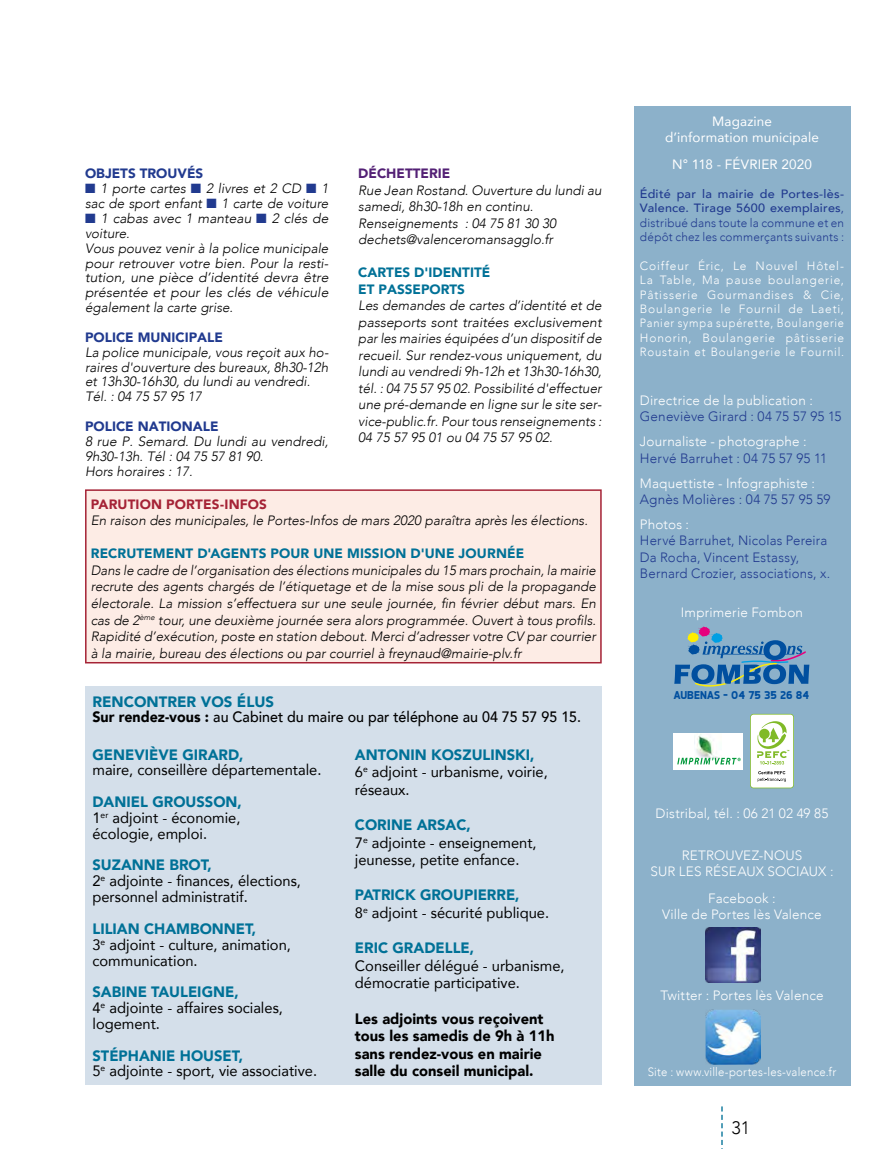
<style>
.page{position:relative;width:893px;height:1149px;background:#fff}
.page>*{position:absolute;margin:0;border:0;box-sizing:border-box;transform-origin:0 0}
.t1{font:300 18px "Avenir";color:#000}
.t2{font:15px/15.9px "Avenir";color:#000}
.t3{font:900 15px/17.5px "Avenir";color:#000}
.t4{font:500 15px/15px "Avenir";color:#000;scale:.95 1}
.t5{font:900 15px "Avenir";color:#007197}
.t6{font:italic 300 13.5px/16.5px "Avenir";color:#000}
.t7{font:300 13.5px/16.2px "Avenir";letter-spacing:.015em;color:#fff;text-align:center}
.t8{font:300 13.5px/16.2px "Avenir";letter-spacing:.015em;color:#213a8f}
.t9{font:900 13.5px/16.5px "Avenir";letter-spacing:.005em;color:#007197}
.t10{font:13.5px/16.2px "Avenir";letter-spacing:.01em;color:#fff;text-align:center}
.t11{font:900 13.5px "Avenir";color:#213a8f}
.t12{font:900 13.5px "Avenir";letter-spacing:.01em;color:#a52336}
.t13{font:900 13.5px "Avenir";color:#532075}
.t14{font:300 12px/14.4px "Avenir";letter-spacing:.065em;color:#fff;text-align:justify}
.t15{font:300 12px/14.4px "Avenir";letter-spacing:.02em;color:#213a8f;text-align:justify;scale:1.05 1}
.t16{font:300 12px "Avenir";letter-spacing:.02em;color:#fff;scale:.95 1}
.t17{font:700 11.55px "Dyno";color:#004f9f}
.s1{color:#213a8f}
.s2{font-weight:900;color:#007197}
.s3{font-weight:900}
.s4{font-weight:500}
</style>
<div class="page">
<div style="left:634px;top:106px;width:216px;height:978px;background:#8cb1ca"></div>
<img style="left:706px;top:927px;width:55px;height:55px">
<img style="left:706px;top:1009px;width:55px;height:54px">
<div style="left:85px;top:686px;width:517px;height:398px;background:#d4dfea"></div>
<svg style="left:674px;top:626px;width:135px;height:60px"></svg>
<div style="left:673px;top:732px;width:69px;height:37px;background:#fff"></div>
<img style="left:694px;top:732px;width:27px;height:25px">
<svg style="left:677px;top:757px;width:64px;height:7px"></svg>
<svg style="left:750px;top:713px;width:44px;height:75px"></svg>
<div style="left:751px;top:714px;width:42px;height:73px;background:#fff;border-radius:3px"></div>
<svg style="left:757px;top:721px;width:32px;height:43px"></svg>
<svg style="left:758px;top:771px;width:28px;height:10px"></svg>
<svg style="left:721px;top:1106px;width:2px;height:39px"></svg>
<div style="left:86px;top:490px;width:515px;height:172px;background:#fdece5"></div>
<div style="left:85px;top:489px;width:517px;height:174px;border:2px solid #a52336"></div>
<p class="t11" style="left:85px;top:162px;width:120px">OBJETS TROUVÉS</p>
<p class="t6" style="left:85px;top:181px;width:245px;line-height:14.9px"><span class="s1">■</span> 1 porte cartes <span class="s1">■</span> 2 livres et 2 CD <span class="s1">■</span> 1 sac de sport enfant <span class="s1">■</span> 1 carte de voiture</p>
<p class="t6" style="left:85px;top:211px;width:245px;line-height:14.9px"><span class="s1">■</span> 1 cabas avec 1 manteau <span class="s1">■</span> 2 clés de voiture.<br>Vous pouvez venir à la police municipale pour retrouver votre bien. Pour la resti&shy;tution, une pièce d’identité devra être présentée et pour les clés de véhicule également la carte grise.</p>
<p class="t11" style="left:85px;top:325px;width:139px">POLICE MUNICIPALE</p>
<p class="t6" style="left:85px;top:344px;width:245px;line-height:14.9px">La police municipale, vous reçoit aux ho&shy;raires d'ouverture des bureaux, 8h30-12h et 13h30-16h30, du lundi au vendredi.<br>Tél. : 04 75 57 95 17</p>
<p class="t11" style="left:85px;top:414px;width:135px">POLICE NATIONALE</p>
<p class="t6" style="left:85px;top:433px;width:245px;line-height:15.1px">8 rue P. Semard. Du lundi au vendredi,<br>9h30-13h. Tél : 04 75 57 81 90.<br>Hors horaires : 17.</p>
<p class="t13" style="left:358px;top:162px;width:94px">DÉCHETTERIE</p>
<p class="t6" style="left:358px;top:182px;width:245px">Rue Jean Rostand. Ouverture du lundi au samedi, 8h30-18h en continu.<br>Renseignements : 04 75 81 30 30 dechets@valenceromansagglo.fr</p>
<p class="t9" style="left:358px;top:264px;width:133px">CARTES D'IDENTITÉ<br>ET PASSEPORTS</p>
<p class="t6" style="left:358px;top:297px;width:245px;text-align:justify">Les demandes de cartes d’identité et de passeports sont traitées exclusivement par les mairies équipées d’un dispositif de recueil. Sur rendez-vous uniquement, du lundi au vendredi 9h-12h et 13h30-16h30, tél. : 04 75 57 95 02. Possibilité d'effectuer une pré-demande en ligne sur le site ser&shy;vice-public.fr. Pour tous renseignements :<br>04 75 57 95 01 ou 04 75 57 95 02.</p>
<p class="t12" style="left:91px;top:492px;width:177px">PARUTION PORTES-INFOS</p>
<p class="t6" style="left:91px;top:512px;width:499px">En raison des municipales, le Portes-Infos de mars 2020 paraîtra après les élections.</p>
<p class="t9" style="left:91px;top:545px;width:435px">RECRUTEMENT D'AGENTS POUR UNE MISSION D'UNE JOURNÉE</p>
<p class="t6" style="left:91px;top:562px;width:507px;text-align:justify">Dans le cadre de l’organisation des élections municipales du 15 mars prochain, la mairie recrute des agents chargés de l’étiquetage et de la mise sous pli de la propagande électorale. La mission s’effectuera sur une seule journée, fin février début mars. En cas de 2<sup>ème</sup> tour, une deuxième journée sera alors programmée. Ouvert à tous profils.<br>Rapidité d’exécution, poste en station debout. Merci d’adresser votre CV par courrier à la mairie, bureau des élections ou par courriel à freynaud@mairie-plv.fr</p>
<p class="t4" style="left:92px;top:693px;width:516px"><span class="s2">RENCONTRER VOS ÉLUS<br></span><span class="s3">Sur rendez-vous :</span> au Cabinet du maire ou par téléphone au 04 75 57 95 15.</p>
<p class="t5" style="left:92px;top:741px;width:153px">GENEVIÈVE GIRARD,</p>
<p class="t2" style="left:92px;top:761px;width:231px">maire, conseillère départementale.</p>
<p class="t2" style="left:92px;top:793px;width:151px;text-align:justify"><span class="s2">DANIEL GROUSSON, </span>1<sup>er</sup> adjoint - économie, écologie, emploi.</p>
<p class="t2" style="left:92px;top:856px;width:210px"><span class="s2">SUZANNE BROT,<br></span>2<sup>e</sup> adjointe - finances, élections, personnel administratif.</p>
<p class="t2" style="left:92px;top:919px;width:200px"><span class="s2">LILIAN CHAMBONNET,<br></span>3<sup>e</sup> adjoint - culture, animation, communication.</p>
<p class="t2" style="left:92px;top:983px;width:192px"><span class="s2">SABINE TAULEIGNE,<br></span>4<sup>e</sup> adjointe - affaires sociales, logement.</p>
<p class="t2" style="left:92px;top:1046px;width:226px"><span class="s2">STÉPHANIE HOUSET,<br></span>5<sup>e</sup> adjointe - sport, vie associative.</p>
<p class="t2" style="left:355px;top:745px;width:194px;line-height:17.5px"><span class="s2">ANTONIN KOSZULINSKI,<br></span>6<sup>e</sup> adjoint - urbanisme, voirie, réseaux.</p>
<p class="t2" style="left:355px;top:815px;width:183px;line-height:17.5px"><span class="s2">CORINE ARSAC,<br></span>7<sup>e</sup> adjointe - enseignement, jeunesse, petite enfance.</p>
<p class="t2" style="left:355px;top:885px;width:196px;line-height:17.5px"><span class="s2">PATRICK GROUPIERRE,<br></span>8<sup>e</sup> adjoint - sécurité publique.</p>
<p class="t5" style="left:355px;top:934px;width:121px">ERIC GRADELLE,</p>
<p class="t2" style="left:355px;top:956px;width:211px;line-height:17.5px">Conseiller délégué - urbanisme, démocratie participative.</p>
<p class="t3" style="left:355px;top:1008px;width:201px">Les adjoints vous reçoivent tous les samedis de 9h à 11h sans rendez-vous en mairie salle du conseil municipal.</p>
<p class="t10" style="left:665px;top:113px;width:155px">Magazine<br>d’information municipale</p>
<p class="t10" style="left:672px;top:156px;width:141px">N° 118 - FÉVRIER 2020</p>
<p class="t15" style="left:640px;top:186px;width:196px"><span class="s4">Édité par la mairie de Portes-lès-Valence. Tirage 5600 exemplaires</span>, distribué dans toute la commune et en dépôt chez les commerçants suivants :</p>
<p class="t14" style="left:640px;top:258px;width:206px">Coiffeur Éric, Le Nouvel Hôtel-La Table, Ma pause boulangerie, Pâtisserie Gourmandises &amp; Cie, Boulangerie le Fournil de Laeti, Panier sympa supérette, Boulangerie Honorin, Boulangerie pâtisserie Roustain et Boulangerie le Fournil.</p>
<p class="t7" style="left:640px;top:392px;width:175px">Directrice de la publication :</p>
<p class="t8" style="left:640px;top:408px;width:203px">Geneviève Girard : 04 75 57 95 15</p>
<p class="t7" style="left:640px;top:433px;width:168px">Journaliste - photographe :</p>
<p class="t8" style="left:640px;top:449px;width:189px">Hervé Barruhet : 04 75 57 95 11</p>
<p class="t7" style="left:640px;top:475px;width:177px">Maquettiste - Infographiste :</p>
<p class="t8" style="left:640px;top:491px;width:192px">Agnès Molières : 04 75 57 95 59</p>
<p class="t7" style="left:640px;top:516px;width:51px">Photos :</p>
<p class="t8" style="left:640px;top:532px;width:192px">Hervé Barruhet, Nicolas Pereira<br>Da Rocha, Vincent Estassy,<br>Bernard Crozier, associations, x.</p>
<p class="t7" style="left:681px;top:604px;width:124px">Imprimerie Fombon</p>
<p class="t17" style="left:674px;top:688px;width:137px">AUBENAS - 04 75 35 26 84</p>
<p class="t7" style="left:656px;top:805px;width:174px">Distribal, tél. : 06 21 02 49 85</p>
<p class="t7" style="left:650px;top:846px;width:185px">RETROUVEZ-NOUS<br>SUR LES RÉSEAUX SOCIAUX :</p>
<p class="t7" style="left:662px;top:889px;width:161px">Facebook :<br>Ville de Portes lès Valence</p>
<p class="t7" style="left:660px;top:987px;width:165px">Twitter : Portes lès Valence</p>
<p class="t16" style="left:648px;top:1064px;width:200px">Site : www.ville-portes-les-valence.fr</p>
<h1 class="t1" style="left:731px;top:1116px;width:20px">31</h1>
</div>
